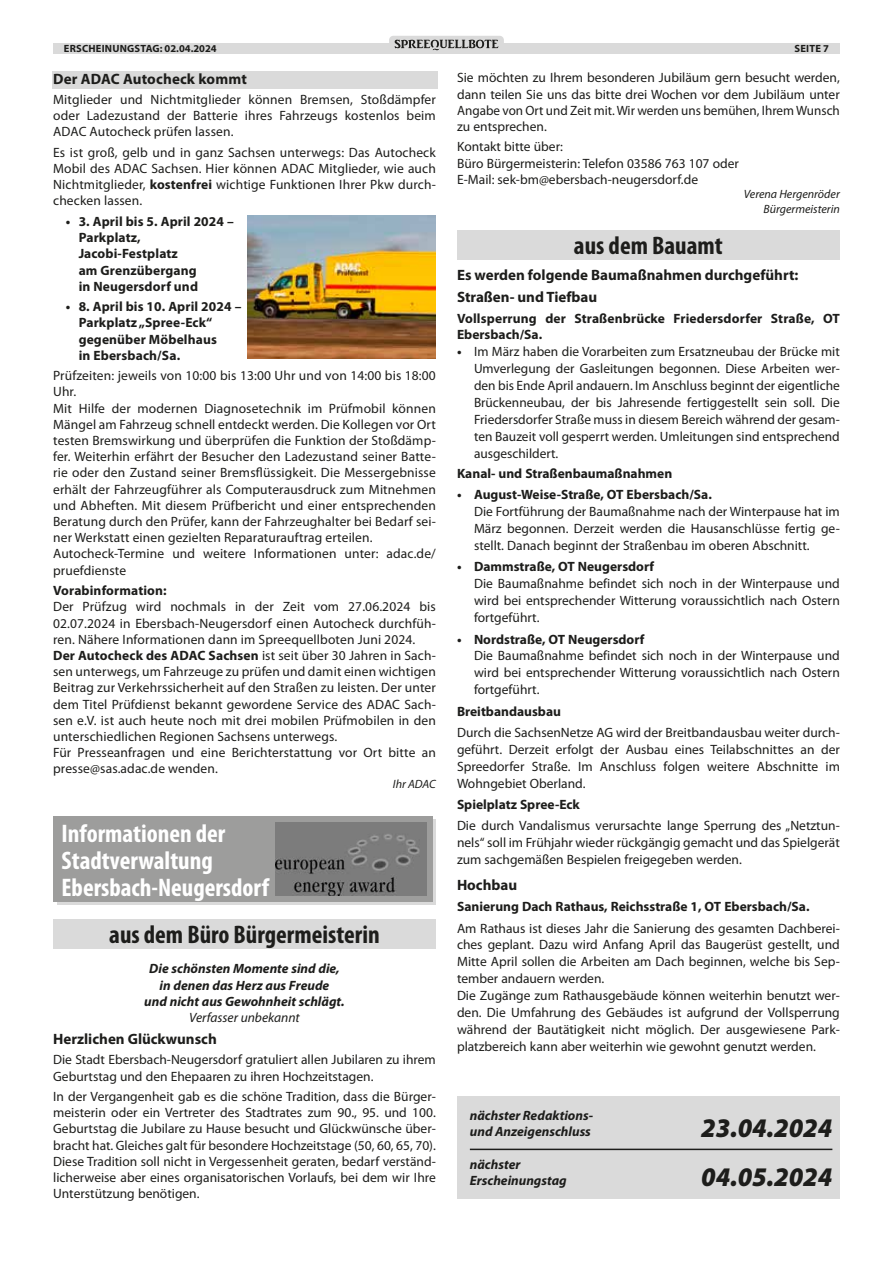
<style>
.page{position:relative;width:893px;height:1263px;background:#fff}
.page>*{position:absolute;margin:0;border:0;box-sizing:border-box;transform-origin:0 0}
.t1{font:italic 900 27px/49.7px "Myriad Pro";color:#1d1d1b;scale:.96 1}
.t2{font:700 condensed 25.5px/27px "Myriad Pro";color:#fff}
.t3{font:700 condensed 25.5px "Myriad Pro";color:#1d1d1b}
.t4{font:700 15px/21.9px "Myriad Pro";color:#1d1d1b}
.t5{font:13.5px/16.2px "Myriad Pro";letter-spacing:.005em;color:#1d1d1b;text-align:justify}
.t6{font:700 13.5px/16.2px "Myriad Pro";color:#1d1d1b}
.t7{font:italic 700 13.5px/16.2px "Myriad Pro";color:#1d1d1b}
.t8{font:italic 13.5px "Myriad Pro";color:#1d1d1b}
.t9{font:italic 12px/14.4px "Myriad Pro";color:#1d1d1b;text-align:right}
.t10{font:700 10.5px "Myriad Pro";letter-spacing:.02em;color:#1d1d1b}
.s1{font-weight:700}
</style>
<div class="page">
<div style="left:53px;top:43px;width:787px;height:11px;background:#dadada"></div>
<svg style="left:389px;top:36px;width:115px;height:15px"></svg>
<svg style="left:395px;top:40px;width:103px;height:10px"></svg>
<div style="left:57px;top:819px;width:379px;height:86px;background:#dadada"></div>
<div style="left:53px;top:816px;width:380px;height:86px;background:#9d9d9c"></div>
<img style="left:276px;top:823px;width:151px;height:73px">
<div style="left:53px;top:919px;width:383px;height:29px;background:#dadada"></div>
<div style="left:52px;top:71px;width:385px;height:18px;background:#dadada"></div>
<img style="left:247px;top:215px;width:189px;height:143px">
<div style="left:457px;top:230px;width:383px;height:29px;background:#dadada"></div>
<div style="left:457px;top:1096px;width:383px;height:102px;background:#dadada"></div>
<hr style="left:470px;top:1148px;width:362px;height:2px;background:#1d1d1b">
<p class="t10" style="left:64px;top:42px;width:154px">ERSCHEINUNGSTAG: 02.04.2024</p>
<p class="t10" style="left:794px;top:42px;width:36px">SEITE 7</p>
<p class="t4" style="left:53px;top:67px;width:195px">Der ADAC Autocheck kommt</p>
<p class="t5" style="left:53px;top:91px;width:384px">Mitglieder und Nichtmitglieder können Bremsen, Stoßdämpfer oder Ladezustand der Batterie ihres Fahrzeugs kostenlos beim ADAC Autocheck prüfen lassen.</p>
<p class="t5" style="left:53px;top:144px;width:384px">Es ist groß, gelb und in ganz Sachsen unterwegs: Das Autocheck Mobil des ADAC Sachsen. Hier können ADAC Mitglieder, wie auch Nichtmitglieder, <span class="s1">kostenfrei</span> wichtige Funktionen Ihrer Pkw durch&shy;checken lassen.</p>
<p class="t6" style="left:79px;top:213px;width:157px;text-indent:-13px">• 3. April bis 5. April 2024 –<br>Parkplatz,<br>Jacobi-Festplatz<br>am Grenzübergang<br>in Neugersdorf und</p>
<p class="t6" style="left:79px;top:298px;width:164px;text-indent:-13px">• 8. April bis 10. April 2024 –<br>Parkplatz „Spree-Eck“ gegenüber Möbelhaus<br>in Ebersbach/Sa.</p>
<p class="t5" style="left:53px;top:367px;width:384px;text-align:left">Prüfzeiten: jeweils von 10:00 bis 13:00 Uhr und von 14:00 bis 18:00<br>Uhr.<br>Mit Hilfe der modernen Diagnosetechnik im Prüfmobil können Mängel am Fahrzeug schnell entdeckt werden. Die Kollegen vor Ort testen Bremswirkung und überprüfen die Funktion der Stoßdämp&shy;fer. Weiterhin erfährt der Besucher den Ladezustand seiner Batte&shy;rie oder den Zustand seiner Bremsflüssigkeit. Die Messergebnisse erhält der Fahrzeugführer als Computerausdruck zum Mitnehmen und Abheften. Mit diesem Prüfbericht und einer entsprechenden Beratung durch den Prüfer, kann der Fahrzeughalter bei Bedarf sei&shy;ner Werkstatt einen gezielten Reparaturauftrag erteilen.<br>Autocheck-Termine und weitere Informationen unter: adac.de/ pruefdienste</p>
<p class="t6" style="left:53px;top:582px;width:115px">Vorabinformation:</p>
<p class="t5" style="left:53px;top:598px;width:384px;text-align:left">Der Prüfzug wird nochmals in der Zeit vom 27.06.2024 bis 02.07.2024 in Ebersbach-Neugersdorf einen Autocheck durchfüh&shy;ren. Nähere Informationen dann im Spreequellboten Juni 2024.<br><span class="s1">Der Autocheck des ADAC Sachsen</span> ist seit über 30 Jahren in Sach&shy;sen unterwegs, um Fahrzeuge zu prüfen und damit einen wichtigen Beitrag zur Verkehrssicherheit auf den Straßen zu leisten. Der unter dem Titel Prüfdienst bekannt gewordene Service des ADAC Sach&shy;sen e.V. ist auch heute noch mit drei mobilen Prüfmobilen in den unterschiedlichen Regionen Sachsens unterwegs.<br>Für Presseanfragen und eine Berichterstattung vor Ort bitte an presse@sas.adac.de wenden.</p>
<p class="t9" style="left:393px;top:776px;width:44px">Ihr ADAC</p>
<h2 class="t2" style="left:62px;top:819px;width:209px">Informationen der<br>Stadtverwaltung<br>Ebersbach-Neugersdorf</h2>
<h2 class="t3" style="left:109px;top:919px;width:272px">aus dem Büro Bürgermeisterin</h2>
<p class="t7" style="left:144px;top:960px;width:202px;text-align:center">Die schönsten Momente sind die, in denen das Herz aus Freude<br>und nicht aus Gewohnheit schlägt.</p>
<p class="t8" style="left:189px;top:1009px;width:112px">Verfasser unbekannt</p>
<p class="t4" style="left:53px;top:1027px;width:165px">Herzlichen Glückwunsch</p>
<p class="t5" style="left:53px;top:1051px;width:384px">Die Stadt Ebersbach-Neugersdorf gratuliert allen Jubilaren zu ihrem<br>Geburtstag und den Ehepaaren zu ihren Hochzeitstagen.</p>
<p class="t5" style="left:53px;top:1088px;width:384px">In der Vergangenheit gab es die schöne Tradition, dass die Bürger&shy;meisterin oder ein Vertreter des Stadtrates zum 90., 95. und 100.<br>Geburtstag die Jubilare zu Hause besucht und Glückwünsche über&shy;bracht hat. Gleiches galt für besondere Hochzeitstage (50, 60, 65, 70).<br>Diese Tradition soll nicht in Vergessenheit geraten, bedarf verständ&shy;licherweise aber eines organisatorischen Vorlaufs, bei dem wir Ihre Unterstützung benötigen.</p>
<p class="t5" style="left:457px;top:70px;width:384px">Sie möchten zu Ihrem besonderen Jubiläum gern besucht werden, dann teilen Sie uns das bitte drei Wochen vor dem Jubiläum unter Angabe von Ort und Zeit mit. Wir werden uns bemühen, Ihrem Wunsch zu entsprechen.</p>
<p class="t5" style="left:457px;top:139px;width:283px;text-align:left">Kontakt bitte über:<br>Büro Bürgermeisterin: Telefon 03586 763 107 oder<br>E-Mail: sek-bm@ebersbach-neugersdorf.de</p>
<p class="t9" style="left:744px;top:187px;width:97px">Verena Hergenröder<br>Bürgermeisterin</p>
<h2 class="t3" style="left:574px;top:230px;width:150px">aus dem Bauamt</h2>
<p class="t4" style="left:457px;top:264px;width:343px">Es werden folgende Baumaßnahmen durchgeführt:<br>Straßen- und Tiefbau</p>
<p class="t6" style="left:457px;top:310px;width:384px">Vollsperrung der Straßenbrücke Friedersdorfer Straße, OT<br>Ebersbach/Sa.</p>
<p class="t5" style="left:474px;top:343px;width:367px;line-height:17px;text-indent:-17px"><span class="s1">•</span> Im März haben die Vorarbeiten zum Ersatzneubau der Brücke mit Umverlegung der Gasleitungen begonnen. Diese Arbeiten wer&shy;den bis Ende April andauern. Im Anschluss beginnt der eigentliche Brückenneubau, der bis Jahresende fertiggestellt sein soll. Die Friedersdorfer Straße muss in diesem Bereich während der gesam&shy;ten Bauzeit voll gesperrt werden. Umleitungen sind entsprechend ausgeschildert.</p>
<p class="t6" style="left:457px;top:465px;width:217px">Kanal- und Straßenbaumaßnahmen</p>
<p class="t6" style="left:457px;top:486px;width:256px">• August-Weise-Straße, OT Ebersbach/Sa.</p>
<p class="t5" style="left:474px;top:503px;width:367px;line-height:17px">Die Fortführung der Baumaßnahme nach der Winterpause hat im März begonnen. Derzeit werden die Hausanschlüsse fertig ge&shy;stellt. Danach beginnt der Straßenbau im oberen Abschnitt.</p>
<p class="t6" style="left:457px;top:558px;width:199px">• Dammstraße, OT Neugersdorf</p>
<p class="t5" style="left:474px;top:575px;width:367px;line-height:17px">Die Baumaßnahme befindet sich noch in der Winterpause und wird bei entsprechender Witterung voraussichtlich nach Ostern fortgeführt.</p>
<p class="t6" style="left:457px;top:630px;width:189px">• Nordstraße, OT Neugersdorf</p>
<p class="t5" style="left:474px;top:647px;width:367px;line-height:17px">Die Baumaßnahme befindet sich noch in der Winterpause und wird bei entsprechender Witterung voraussichtlich nach Ostern fortgeführt.</p>
<p class="t6" style="left:457px;top:702px;width:106px">Breitbandausbau</p>
<p class="t5" style="left:457px;top:723px;width:385px;line-height:17px">Durch die SachsenNetze AG wird der Breitbandausbau weiter durch&shy;geführt. Derzeit erfolgt der Ausbau eines Teilabschnittes an der Spreedorfer Straße. Im Anschluss folgen weitere Abschnitte im Wohngebiet Oberland.</p>
<p class="t6" style="left:457px;top:796px;width:124px">Spielplatz Spree-Eck</p>
<p class="t5" style="left:457px;top:817px;width:384px;line-height:17px">Die durch Vandalismus verursachte lange Sperrung des „Netztun&shy;nels“ soll im Frühjahr wieder rückgängig gemacht und das Spielgerät zum sachgemäßen Bespielen freigegeben werden.</p>
<p class="t4" style="left:457px;top:873px;width:62px">Hochbau</p>
<p class="t6" style="left:457px;top:898px;width:354px">Sanierung Dach Rathaus, Reichsstraße 1, OT Ebersbach/Sa.</p>
<p class="t5" style="left:457px;top:919px;width:384px;line-height:17px;text-align:left">Am Rathaus ist dieses Jahr die Sanierung des gesamten Dachberei&shy;ches geplant. Dazu wird Anfang April das Baugerüst gestellt, und Mitte April sollen die Arbeiten am Dach beginnen, welche bis Sep&shy;tember andauern werden.<br>Die Zugänge zum Rathausgebäude können weiterhin benutzt wer&shy;den. Die Umfahrung des Gebäudes ist aufgrund der Vollsperrung während der Bautätigkeit nicht möglich. Der ausgewiesene Park&shy;platzbereich kann aber weiterhin wie gewohnt genutzt werden.</p>
<p class="t7" style="left:470px;top:1107px;width:125px">nächster Redaktions&shy;und Anzeigenschluss</p>
<p class="t7" style="left:470px;top:1156px;width:98px">nächster<br>Erscheinungstag</p>
<h1 class="t1" style="left:701px;top:1102px;width:138px">23.04.2024<br>04.05.2024</h1>
</div>
